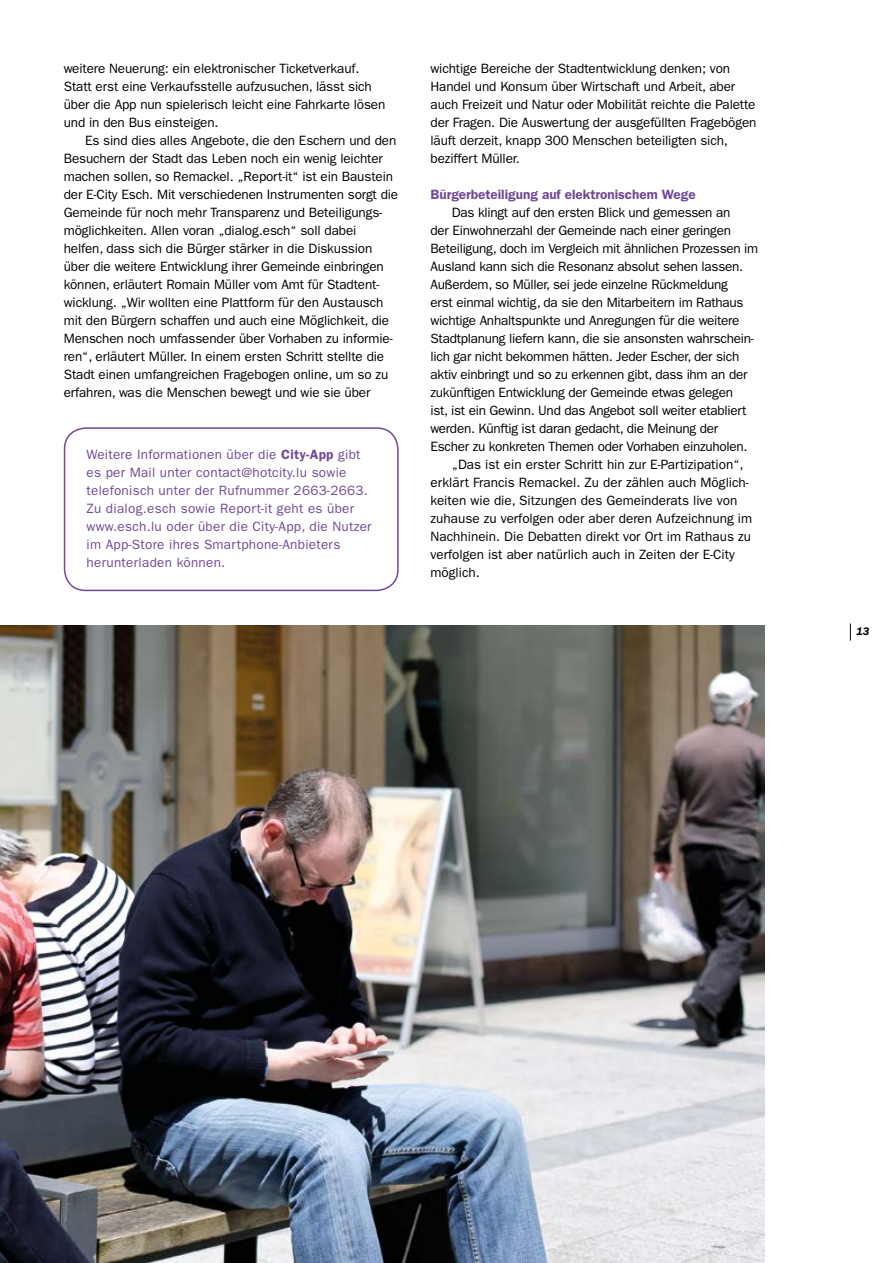
<style>
.page{position:relative;width:893px;height:1263px;background:#fff}
.page>*{position:absolute;margin:0;border:0;box-sizing:border-box;transform-origin:0 0}
.TEXT_FR{font:13.5px/18px "ITC Franklin Gothic Std";letter-spacing:-.01em;color:#000}
.TEXT_FR-2{font:13.5px/18px "ITC Franklin Gothic Std";letter-spacing:.02em;color:#724997}
.TITRE_3{font:600 13.5px "ITC Franklin Gothic Std";color:#724997}
.PAGE_N__RIGHT{font:italic 600 11.25px "ITC Franklin Gothic Std";color:#000}
.s1{font-weight:600}
</style>
<div class="page">
<img style="left:0;top:625px;width:765px;height:638px">
<div style="left:64px;top:427px;width:335px;height:164px;border:2px solid #724997;border-radius:21px"></div>
<svg style="left:850px;top:623px;width:1px;height:17px"></svg>
<p class="TEXT_FR" style="left:64px;top:60px;width:323px">weitere Neuerung: ein elektronischer Ticketverkauf.<br>Statt erst eine Verkaufsstelle aufzusuchen, lässt sich über die App nun spielerisch leicht eine Fahrkarte lösen und in den Bus einsteigen.</p>
<p class="TEXT_FR" style="left:64px;top:132px;width:336px;text-indent:21px">Es sind dies alles Angebote, die den Eschern und den Besuchern der Stadt das Leben noch ein wenig leichter machen sollen, so Remackel. „Report-it“ ist ein Baustein der E-City Esch. Mit verschiedenen Instrumenten sorgt die Gemeinde für noch mehr Transparenz und Beteiligungs&shy;möglichkeiten. Allen voran „dialog.esch“ soll dabei helfen, dass sich die Bürger stärker in die Diskussion über die weitere Entwicklung ihrer Gemeinde einbringen können, erläutert Romain Müller vom Amt für Stadtent&shy;wicklung. „Wir wollten eine Plattform für den Austausch mit den Bürgern schaffen und auch eine Möglichkeit, die Menschen noch umfassender über Vorhaben zu informie&shy;ren“, erläutert Müller. In einem ersten Schritt stellte die Stadt einen umfangreichen Fragebogen online, um so zu erfahren, was die Menschen bewegt und wie sie über</p>
<p class="TEXT_FR-2" style="left:87px;top:446px;width:286px">Weitere Informationen über die <span class="s1">City-App</span> gibt es per Mail unter contact@hotcity.lu sowie telefonisch unter der Rufnummer 2663-2663.<br>Zu dialog.esch sowie Report-it geht es über www.esch.lu oder über die City-App, die Nutzer im App-Store ihres Smartphone-Anbieters herunterladen können.</p>
<p class="TEXT_FR" style="left:431px;top:60px;width:327px">wichtige Bereiche der Stadtentwicklung denken; von Handel und Konsum über Wirtschaft und Arbeit, aber auch Freizeit und Natur oder Mobilität reichte die Palette der Fragen. Die Auswertung der ausgefüllten Fragebögen läuft derzeit, knapp 300 Menschen beteiligten sich, beziffert Müller.</p>
<p class="TITRE_3" style="left:431px;top:186px;width:267px">Bürgerbeteiligung auf elektronischem Wege</p>
<p class="TEXT_FR" style="left:431px;top:204px;width:329px;text-indent:21px">Das klingt auf den ersten Blick und gemessen an<br>der Einwohnerzahl der Gemeinde nach einer geringen Beteiligung, doch im Vergleich mit ähnlichen Prozessen im Ausland kann sich die Resonanz absolut sehen lassen.<br>Außerdem, so Müller, sei jede einzelne Rückmeldung<br>erst einmal wichtig, da sie den Mitarbeitern im Rathaus wichtige Anhaltspunkte und Anregungen für die weitere Stadtplanung liefern kann, die sie ansonsten wahrschein&shy;lich gar nicht bekommen hätten. Jeder Escher, der sich aktiv einbringt und so zu erkennen gibt, dass ihm an der zukünftigen Entwicklung der Gemeinde etwas gelegen<br>ist, ist ein Gewinn. Und das Angebot soll weiter etabliert werden. Künftig ist daran gedacht, die Meinung der Escher zu konkreten Themen oder Vorhaben einzuholen.</p>
<p class="TEXT_FR" style="left:431px;top:456px;width:323px;text-indent:21px">„Das ist ein erster Schritt hin zur E-Partizipation“, erklärt Francis Remackel. Zu der zählen auch Möglich&shy;keiten wie die, Sitzungen des Gemeinderats live von zuhause zu verfolgen oder aber deren Aufzeichnung im Nachhinein. Die Debatten direkt vor Ort im Rathaus zu verfolgen ist aber natürlich auch in Zeiten der E-City möglich.</p>
<p class="PAGE_N__RIGHT" style="left:856px;top:625px;width:15px">13</p>
</div>
